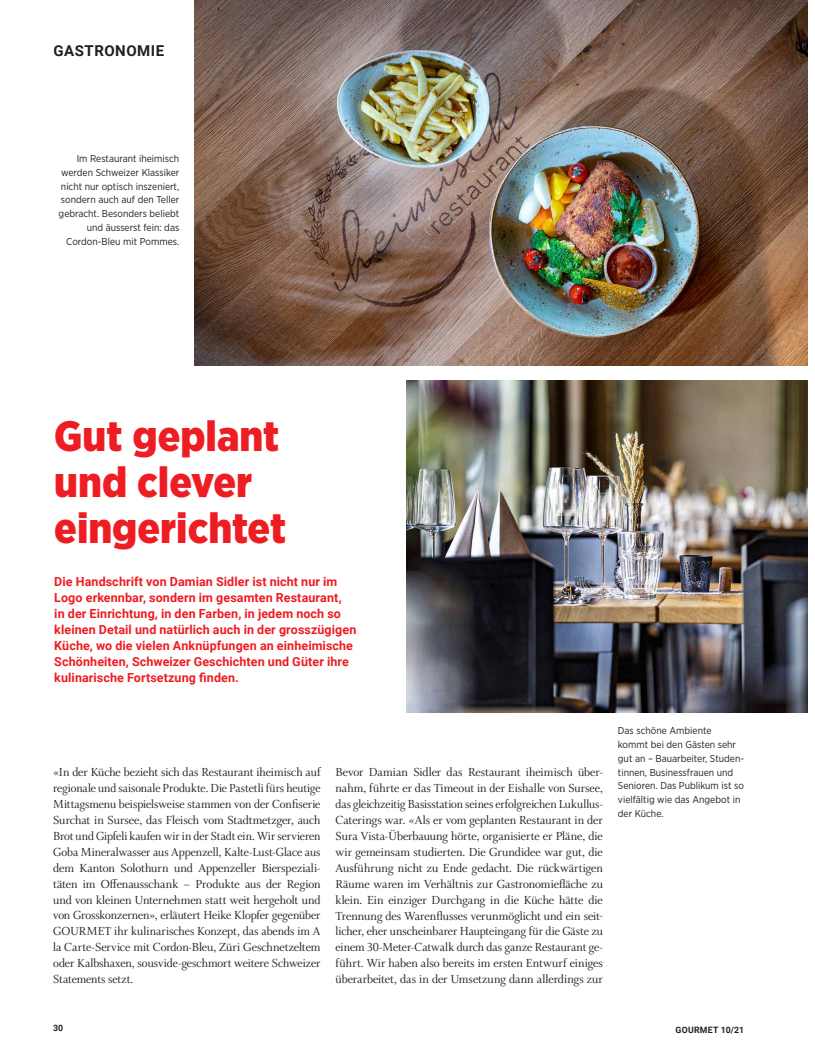
<style>
.page{position:relative;width:815px;height:1063px;background:#fff}
.page>*{position:absolute;margin:0;border:0;box-sizing:border-box;transform-origin:0 0}
.t1{font:900 42.5px/46.2px "Gotham Narrow";color:#ee1d23}
.t2{font:700 15px "Roboto";letter-spacing:.035em;color:#231f20}
.t3{font:12.5px/16px "Whitman Display";letter-spacing:-.005em;color:#231f20;text-align:justify}
.t4{font:700 12.5px/16px "Roboto";letter-spacing:.01em;color:#ee1d23}
.t5{font:10px/13.8px "Gotham Narrow";color:#231f20}
.t6{font:700 8.75px "Roboto";letter-spacing:.035em;color:#231f20}
</style>
<div class="page">
<img style="left:194px;top:0;width:614px;height:366px">
<img style="left:406px;top:381px;width:402px;height:331px">
<p class="t2" style="left:53px;top:41px;width:112px">GASTRONOMIE</p>
<p class="t5" style="left:59px;top:152px;width:122px;text-align:right">Im Restaurant iheimisch werden Schweizer Klassiker nicht nur optisch inszeniert, sondern auch auf den Teller gebracht. Besonders beliebt und äusserst fein: das<br>Cordon-Bleu mit Pommes.</p>
<h1 class="t1" style="left:54px;top:412px;width:234px">Gut geplant und clever eingerichtet</h1>
<p class="t4" style="left:54px;top:573px;width:304px">Die Handschrift von Damian Sidler ist nicht nur im Logo erkennbar, sondern im gesamten Restaurant,<br>in der Einrichtung, in den Farben, in jedem noch so kleinen Detail und natürlich auch in der grosszügigen Küche, wo die vielen Anknüpfungen an einheimische Schönheiten, Schweizer Geschichten und Güter ihre kulinarische Fortsetzung finden.</p>
<p class="t3" style="left:53px;top:764px;width:269px">«In der Küche bezieht sich das Restaurant iheimisch auf regionale und saisonale Produkte. Die Pastetli fürs heutige Mittagsmenu beispielsweise stammen von der Confiserie Surchat in Sursee, das Fleisch vom Stadtmetzger, auch Brot und Gipfeli kaufen wir in der Stadt ein. Wir servieren Goba Mineralwasser aus Appenzell, Kalte-Lust-Glace aus dem Kanton Solothurn und Appenzeller Bierspeziali&shy;täten im Offenausschank – Produkte aus der Region und von kleinen Unternehmen statt weit hergeholt und von Grosskonzernen», erläutert Heike Klopfer gegenüber GOURMET ihr kulinarisches Konzept, das abends im A la Carte-Service mit Cordon-Bleu, Züri Geschnetzeltem oder Kalbshaxen, sousvide-geschmort weitere Schweizer Statements setzt.</p>
<p class="t3" style="left:336px;top:764px;width:269px">Bevor Damian Sidler das Restaurant iheimisch über&shy;nahm, führte er das Timeout in der Eishalle von Sursee, das gleichzeitig Basisstation seines erfolgreichen Lukullus-Caterings war. «Als er vom geplanten Restaurant in der Sura Vista-Überbauung hörte, organisierte er Pläne, die wir gemeinsam studierten. Die Grundidee war gut, die Ausführung nicht zu Ende gedacht. Die rückwärtigen Räume waren im Verhältnis zur Gastronomiefläche zu klein. Ein einziger Durchgang in die Küche hätte die Trennung des Warenflusses verunmöglicht und ein seit&shy;licher, eher unscheinbarer Haupteingang für die Gäste zu einem 30-Meter-Catwalk durch das ganze Restaurant ge&shy;führt. Wir haben also bereits im ersten Entwurf einiges überarbeitet, das in der Umsetzung dann allerdings zur</p>
<p class="t6" style="left:53px;top:1022px;width:12px">30</p>
<p class="t5" style="left:618px;top:724px;width:128px">Das schöne Ambiente kommt bei den Gästen sehr gut an – Bauarbeiter, Studen&shy;tinnen, Businessfrauen und<br>Senioren. Das Publikum ist so vielfältig wie das Angebot in der Küche.</p>
<p class="t6" style="left:675px;top:1024px;width:70px">GOURMET 10/21</p>
</div>
